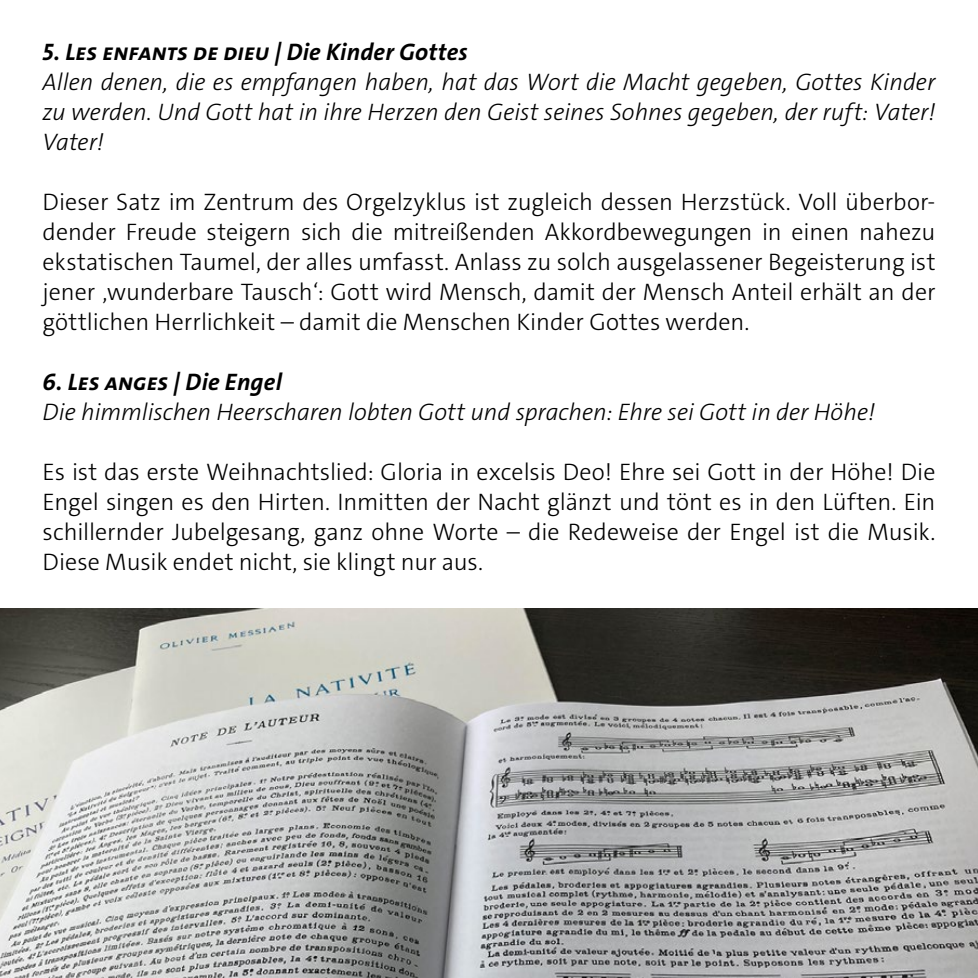
<style>
.page{position:relative;width:978px;height:978px;background:#fff}
.page>*{position:absolute;margin:0;border:0;box-sizing:border-box;transform-origin:0 0}
.t1{font:300 24px/30px "The Sans C4 s";color:#000;text-align:justify}
.t2{font:italic 300 24px/30px "The Sans C4 s";letter-spacing:-.005em;color:#000;text-align:justify}
.t3{font:italic 700 24px "The Sans C4 s";color:#000}
</style>
<div class="page">
<img style="left:0;top:608px;width:978px;height:370px">
<p class="t3" style="left:43px;top:37px;width:427px">5. Les enfants de dieu | Die Kinder Gottes</p>
<p class="t2" style="left:43px;top:67px;width:895px">Allen denen, die es empfangen haben, hat das Wort die Macht gegeben, Gottes Kinder zu werden. Und Gott hat in ihre Herzen den Geist seines Sohnes gegeben, der ruft: Vater!<br>Vater!</p>
<p class="t1" style="left:43px;top:187px;width:894px">Dieser Satz im Zentrum des Orgelzyklus ist zugleich dessen Herzstück. Voll überbor&shy;dender Freude steigern sich die mitreißenden Akkordbewegungen in einen nahezu ekstatischen Taumel, der alles umfasst. Anlass zu solch ausgelassener Begeisterung ist jener ‚wunderbare Tausch‘: Gott wird Mensch, damit der Mensch Anteil erhält an der göttlichen Herrlichkeit – damit die Menschen Kinder Gottes werden.</p>
<p class="t3" style="left:43px;top:367px;width:242px">6. Les anges | Die Engel</p>
<p class="t2" style="left:43px;top:397px;width:834px">Die himmlischen Heerscharen lobten Gott und sprachen: Ehre sei Gott in der Höhe!</p>
<p class="t1" style="left:43px;top:457px;width:894px">Es ist das erste Weihnachtslied: Gloria in excelsis Deo! Ehre sei Gott in der Höhe! Die Engel singen es den Hirten. Inmitten der Nacht glänzt und tönt es in den Lüften. Ein schillernder Jubelgesang, ganz ohne Worte – die Redeweise der Engel ist die Musik.<br>Diese Musik endet nicht, sie klingt nur aus.</p>
</div>
